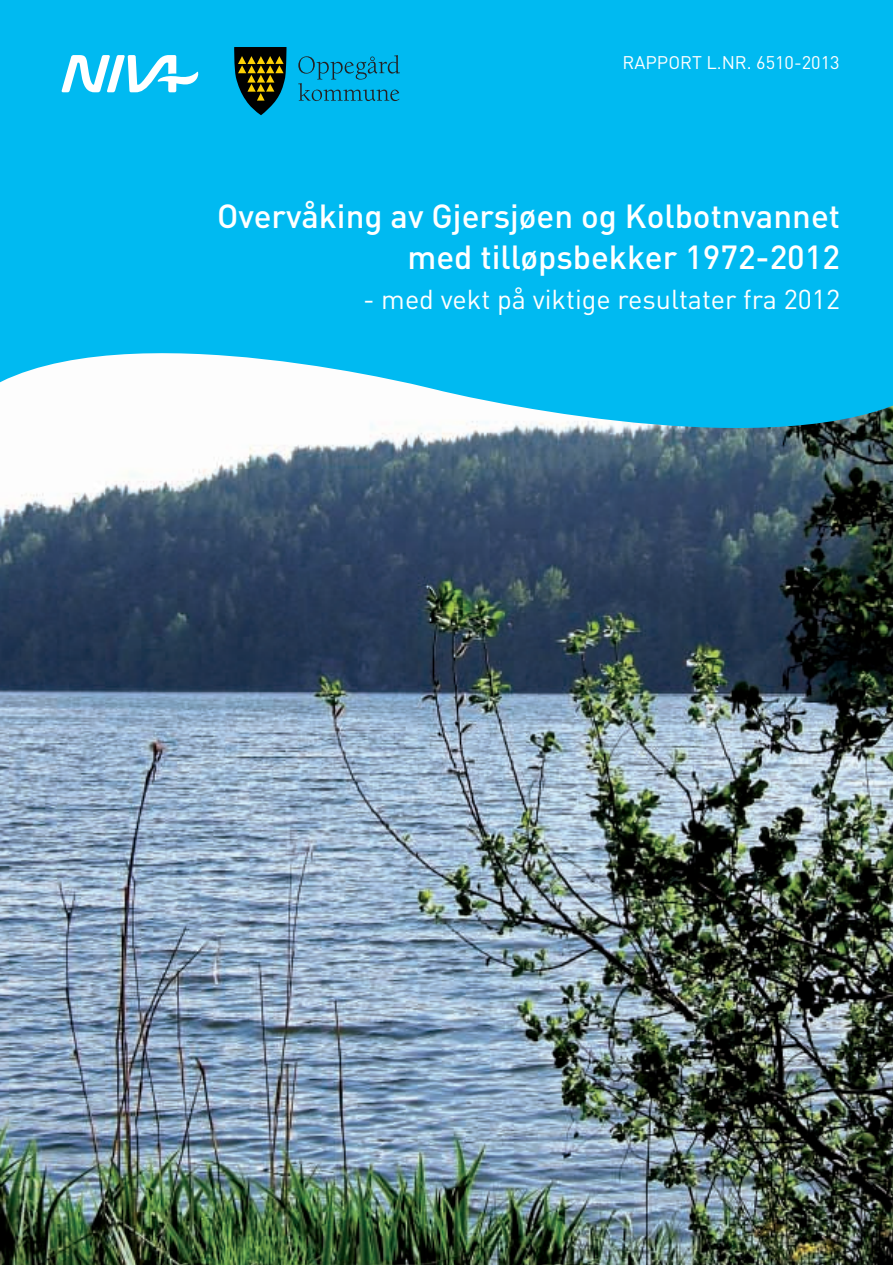
<style>
.page{position:relative;width:893px;height:1265px;background:#fff}
.page>*{position:absolute;margin:0;border:0;box-sizing:border-box;transform-origin:0 0}
.t1{font:500 33px/40.5px "DINOT";color:#fff;text-align:right}
.t2{font:27px "DINOT";color:#fff}
.t3{font:18.15px "DINOT";color:#fff}
</style>
<div class="page">
<img style="left:0;top:467px;width:892px;height:797px">
<svg style="left:0;top:0;width:892px;height:467px;background:#21bdeb"></svg>
<svg style="left:62px;top:55px;width:136px;height:37px"></svg>
<svg style="left:234px;top:47px;width:52px;height:68px;background:#274935"></svg>
<svg style="left:298px;top:55px;width:102px;height:46px;background:#05a1d0"></svg>
<p class="t3" style="left:622px;top:50px;width:218px">RAPPORT L.NR. 6510-2013</p>
<p class="t1" style="left:217px;top:195px;width:624px">Overvåking av Gjersjøen og Kolbotnvannet med tilløpsbekker 1972-2012</p>
<p class="t2" style="left:363px;top:281px;width:478px">- med vekt på viktige resultater fra 2012</p>
</div>
